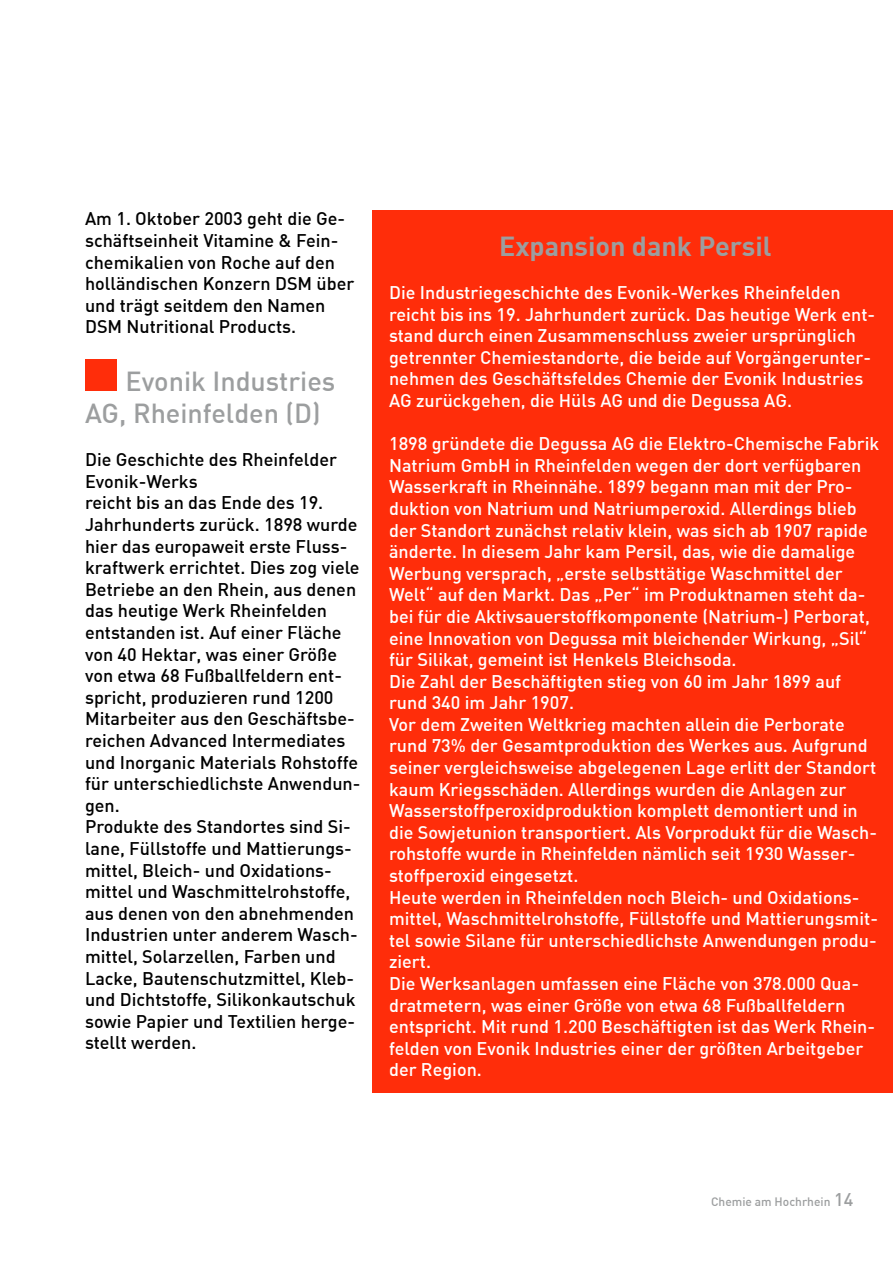
<style>
.page{position:relative;width:893px;height:1263px;background:#fff}
.page>*{position:absolute;margin:0;border:0;box-sizing:border-box;transform-origin:0 0}
.t1{font:500 27px/32.4px "DIN";color:#9c9e9f}
.t2{font:700 27px "DIN";color:#9c9e9f}
.t3{font:500 18px/21.6px "DIN";color:#fff}
.t4{font:500 18px/21.6px "DIN";color:#000}
.t5{font:500 12px "DIN";color:#9c9e9f}
.s1{font-size:18px}
</style>
<div class="page">
<div style="left:85px;top:359px;width:32px;height:32px;background:#ff2d0a"></div>
<div style="left:372px;top:211px;width:521px;height:882px;background:#ff2d0a"></div>
<p class="t4" style="left:85px;top:208px;width:271px">Am 1. Oktober 2003 geht die Ge&shy;schäftseinheit Vitamine &amp; Fein&shy;chemikalien von Roche auf den holländischen Konzern DSM über und trägt seitdem den Namen<br>DSM Nutritional Products.</p>
<h1 class="t1" style="left:85px;top:364px;width:252px;text-indent:40px">Evonik Industries<br>AG, Rheinfelden (D)</h1>
<p class="t4" style="left:85px;top:448px;width:277px">Die Geschichte des Rheinfelder<br>Evonik-Werks<br>reicht bis an das Ende des 19.<br>Jahrhunderts zurück. 1898 wurde hier das europaweit erste Fluss&shy;kraftwerk errichtet. Dies zog viele<br>Betriebe an den Rhein, aus denen das heutige Werk Rheinfelden entstanden ist. Auf einer Fläche von 40 Hektar, was einer Größe von etwa 68 Fußballfeldern ent&shy;spricht, produzieren rund 1200<br>Mitarbeiter aus den Geschäftsbe&shy;reichen Advanced Intermediates und Inorganic Materials Rohstoffe für unterschiedlichste Anwendun&shy;gen.<br>Produkte des Standortes sind Si&shy;lane, Füllstoffe und Mattierungs&shy;mittel, Bleich- und Oxidations&shy;mittel und Waschmittelrohstoffe, aus denen von den abnehmenden<br>Industrien unter anderem Wasch&shy;mittel, Solarzellen, Farben und<br>Lacke, Bautenschutzmittel, Kleb&shy;und Dichtstoffe, Silikonkautschuk sowie Papier und Textilien herge&shy;stellt werden.</p>
<h1 class="t2" style="left:499px;top:228px;width:274px">Expansion dank Persil</h1>
<p class="t3" style="left:389px;top:281px;width:488px">Die Industriegeschichte des Evonik-Werkes Rheinfelden reicht bis ins 19. Jahrhundert zurück. Das heutige Werk ent&shy;stand durch einen Zusammenschluss zweier ursprünglich getrennter Chemiestandorte, die beide auf Vorgängerunter&shy;nehmen des Geschäftsfeldes Chemie der Evonik Industries AG zurückgehen, die Hüls AG und die Degussa AG.</p>
<p class="t3" style="left:389px;top:432px;width:492px">1898 gründete die Degussa AG die Elektro-Chemische Fabrik Natrium GmbH in Rheinfelden wegen der dort verfügbaren Wasserkraft in Rheinnähe. 1899 begann man mit der Pro&shy;duktion von Natrium und Natriumperoxid. Allerdings blieb der Standort zunächst relativ klein, was sich ab 1907 rapide änderte. In diesem Jahr kam Persil, das, wie die damalige Werbung versprach, „erste selbsttätige Waschmittel der Welt“ auf den Markt. Das „Per“ im Produktnamen steht da&shy;bei für die Aktivsauerstoffkomponente (Natrium-) Perborat, eine Innovation von Degussa mit bleichender Wirkung, „Sil“ für Silikat, gemeint ist Henkels Bleichsoda.<br>Die Zahl der Beschäftigten stieg von 60 im Jahr 1899 auf rund 340 im Jahr 1907.<br>Vor dem Zweiten Weltkrieg machten allein die Perborate rund 73% der Gesamtproduktion des Werkes aus. Aufgrund seiner vergleichsweise abgelegenen Lage erlitt der Standort kaum Kriegsschäden. Allerdings wurden die Anlagen zur Wasserstoffperoxidproduktion komplett demontiert und in die Sowjetunion transportiert. Als Vorprodukt für die Wasch&shy;rohstoffe wurde in Rheinfelden nämlich seit 1930 Wasser&shy;stoffperoxid eingesetzt.<br>Heute werden in Rheinfelden noch Bleich- und Oxidations&shy;mittel, Waschmittelrohstoffe, Füllstoffe und Mattierungsmit&shy;tel sowie Silane für unterschiedlichste Anwendungen produ&shy;ziert.<br>Die Werksanlagen umfassen eine Fläche von 378.000 Qua&shy;dratmetern, was einer Größe von etwa 68 Fußballfeldern entspricht. Mit rund 1.200 Beschäftigten ist das Werk Rhein&shy;felden von Evonik Industries einer der größten Arbeitgeber der Region.</p>
<p class="t5" style="left:711px;top:1193px;width:144px">Chemie am Hochrhein <span class="s1">14</span></p>
</div>
